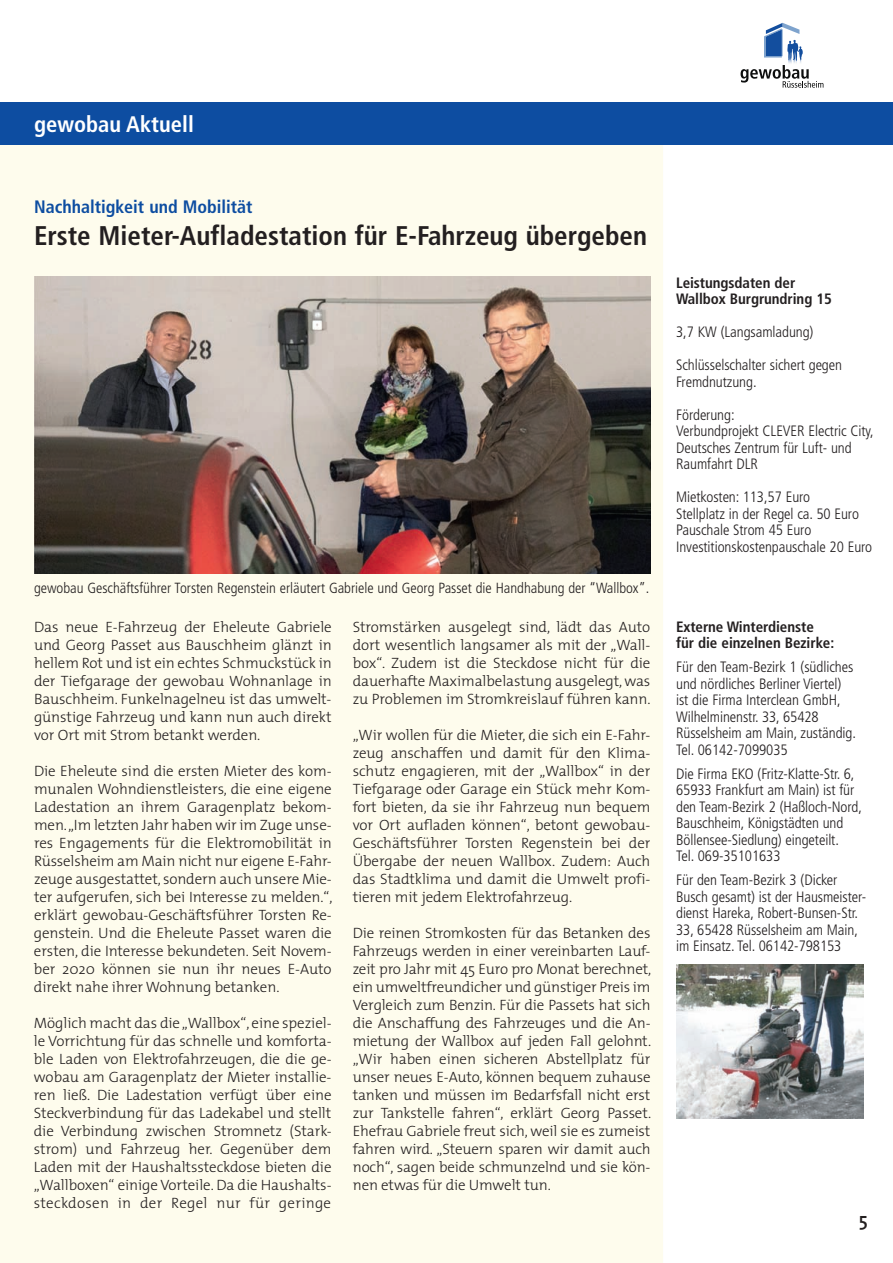
<style>
.page{position:relative;width:893px;height:1263px;background:#fff}
.page>*{position:absolute;margin:0;border:0;box-sizing:border-box;transform-origin:0 0}
.t1{font:700 condensed 27px "Frutiger";color:#231f20}
.t2{font:700 condensed 22.5px "Frutiger";color:#fff}
.t3{font:600 19.5px "The Mix";color:#231f20}
.t4{font:700 condensed 18px "Frutiger";color:#0d4da1}
.t5{font:300 15px/18px "The Mix";letter-spacing:-.005em;color:#231f20;text-align:justify}
.t6{font:300 condensed 15px/16.5px "Frutiger";letter-spacing:-.005em;color:#231f20}
.t7{font:700 condensed 15px/16.5px "Frutiger";letter-spacing:-.005em;color:#231f20}
.t8{font:300 condensed 14.7px "Frutiger";color:#231f20}
</style>
<div class="page">
<div style="left:1px;top:145px;width:662px;height:1118px;background:#fefced"></div>
<div style="left:0;top:102px;width:893px;height:43px;background:#0d4da1"></div>
<svg style="left:741px;top:23px;width:82px;height:65px"></svg>
<hr style="left:0;top:145px;width:1px;height:1118px;background:#fef9dd">
<img style="left:34px;top:276px;width:617px;height:298px">
<img style="left:676px;top:965px;width:187px;height:153px">
<h2 class="t2" style="left:34px;top:115px;width:161px">gewobau Aktuell</h2>
<p class="t4" style="left:34px;top:200px;width:220px">Nachhaltigkeit und Mobilität</p>
<h1 class="t1" style="left:34px;top:225px;width:614px">Erste Mieter-Aufladestation für E-Fahrzeug übergeben</h1>
<p class="t8" style="left:34px;top:582px;width:617px">gewobau Geschäftsführer Torsten Regenstein erläutert Gabriele und Georg Passet die Handhabung der “Wallbox”.</p>
<p class="t5" style="left:34px;top:617px;width:299px">Das neue E-Fahrzeug der Eheleute Gabriele und Georg Passet aus Bauschheim glänzt in hellem Rot und ist ein echtes Schmuckstück in der Tiefgarage der gewobau Wohnanlage in Bauschheim. Funkelnagelneu ist das umwelt&shy;günstige Fahrzeug und kann nun auch direkt vor Ort mit Strom betankt werden.</p>
<p class="t5" style="left:34px;top:761px;width:300px">Die Eheleute sind die ersten Mieter des kom&shy;munalen Wohndienstleisters, die eine eigene Ladestation an ihrem Garagenplatz bekom&shy;men. „Im letzten Jahr haben wir im Zuge unse&shy;res Engagements für die Elektromobilität in Rüsselsheim am Main nicht nur eigene E-Fahr&shy;zeuge ausgestattet, sondern auch unsere Mie&shy;ter aufgerufen, sich bei Interesse zu melden.“, erklärt gewobau-Geschäftsführer Torsten Re&shy;genstein. Und die Eheleute Passet waren die ersten, die Interesse bekundeten. Seit Novem&shy;ber 2020 können sie nun ihr neues E-Auto direkt nahe ihrer Wohnung betanken.</p>
<p class="t5" style="left:34px;top:1013px;width:299px">Möglich macht das die „Wallbox“, eine speziel&shy;le Vorrichtung für das schnelle und komforta&shy;ble Laden von Elektrofahrzeugen, die die ge&shy;wobau am Garagenplatz der Mieter installie&shy;ren ließ. Die Ladestation verfügt über eine Steckverbindung für das Ladekabel und stellt die Verbindung zwischen Stromnetz (Stark&shy;strom) und Fahrzeug her. Gegenüber dem Laden mit der Haushaltssteckdose bieten die „Wallboxen“ einige Vorteile. Da die Haushalts&shy;steckdosen in der Regel nur für geringe</p>
<p class="t5" style="left:353px;top:617px;width:299px">Stromstärken ausgelegt sind, lädt das Auto dort wesentlich langsamer als mit der „Wall&shy;box“. Zudem ist die Steckdose nicht für die dauerhafte Maximalbelastung ausgelegt, was zu Problemen im Stromkreislauf führen kann.</p>
<p class="t5" style="left:353px;top:725px;width:299px">„Wir wollen für die Mieter, die sich ein E-Fahr&shy;zeug anschaffen und damit für den Klima&shy;schutz engagieren, mit der „Wallbox“ in der Tiefgarage oder Garage ein Stück mehr Kom&shy;fort bieten, da sie ihr Fahrzeug nun bequem vor Ort aufladen können“, betont gewobau-Geschäftsführer Torsten Regenstein bei der Übergabe der neuen Wallbox. Zudem: Auch das Stadtklima und damit die Umwelt profi&shy;tieren mit jedem Elektrofahrzeug.</p>
<p class="t5" style="left:353px;top:923px;width:300px">Die reinen Stromkosten für das Betanken des Fahrzeugs werden in einer vereinbarten Lauf&shy;zeit pro Jahr mit 45 Euro pro Monat berechnet, ein umweltfreundicher und günstiger Preis im Vergleich zum Benzin. Für die Passets hat sich die Anschaffung des Fahrzeuges und die An&shy;mietung der Wallbox auf jeden Fall gelohnt. „Wir haben einen sicheren Abstellplatz für unser neues E-Auto, können bequem zuhause tanken und müssen im Bedarfsfall nicht erst zur Tankstelle fahren“, erklärt Georg Passet.<br>Ehefrau Gabriele freut sich, weil sie es zumeist fahren wird. „Steuern sparen wir damit auch noch“, sagen beide schmunzelnd und sie kön&shy;nen etwas für die Umwelt tun.</p>
<p class="t7" style="left:676px;top:275px;width:157px">Leistungsdaten der<br>Wallbox Burgrundring 15</p>
<p class="t6" style="left:676px;top:325px;width:139px">3,7 KW (Langsamladung)</p>
<p class="t6" style="left:676px;top:358px;width:167px">Schlüsselschalter sichert gegen<br>Fremdnutzung.</p>
<p class="t6" style="left:676px;top:407px;width:199px">Förderung:<br>Verbundprojekt CLEVER Electric City,<br>Deutsches Zentrum für Luft- und<br>Raumfahrt DLR</p>
<p class="t6" style="left:676px;top:490px;width:198px">Mietkosten: 113,57 Euro<br>Stellplatz in der Regel ca. 50 Euro<br>Pauschale Strom 45 Euro<br>Investitionskostenpauschale 20 Euro</p>
<p class="t7" style="left:676px;top:619px;width:160px">Externe Winterdienste für die einzelnen Bezirke:</p>
<p class="t6" style="left:676px;top:660px;width:181px">Für den Team-Bezirk 1 (südliches und nördliches Berliner Viertel) ist die Firma Interclean GmbH,<br>Wilhelminenstr. 33, 65428<br>Rüsselsheim am Main, zuständig.<br>Tel. 06142-7099035</p>
<p class="t6" style="left:676px;top:766px;width:187px">Die Firma EKO (Fritz-Klatte-Str. 6,<br>65933 Frankfurt am Main) ist für den Team-Bezirk 2 (Haßloch-Nord,<br>Bauschheim, Königstädten und<br>Böllensee-Siedlung) eingeteilt.<br>Tel. 069-35101633</p>
<p class="t6" style="left:676px;top:873px;width:191px">Für den Team-Bezirk 3 (Dicker<br>Busch gesamt) ist der Hausmeister&shy;dienst Hareka, Robert-Bunsen-Str.<br>33, 65428 Rüsselsheim am Main, im Einsatz. Tel. 06142-798153</p>
<h3 class="t3" style="left:859px;top:1203px;width:11px">5</h3>
</div>
